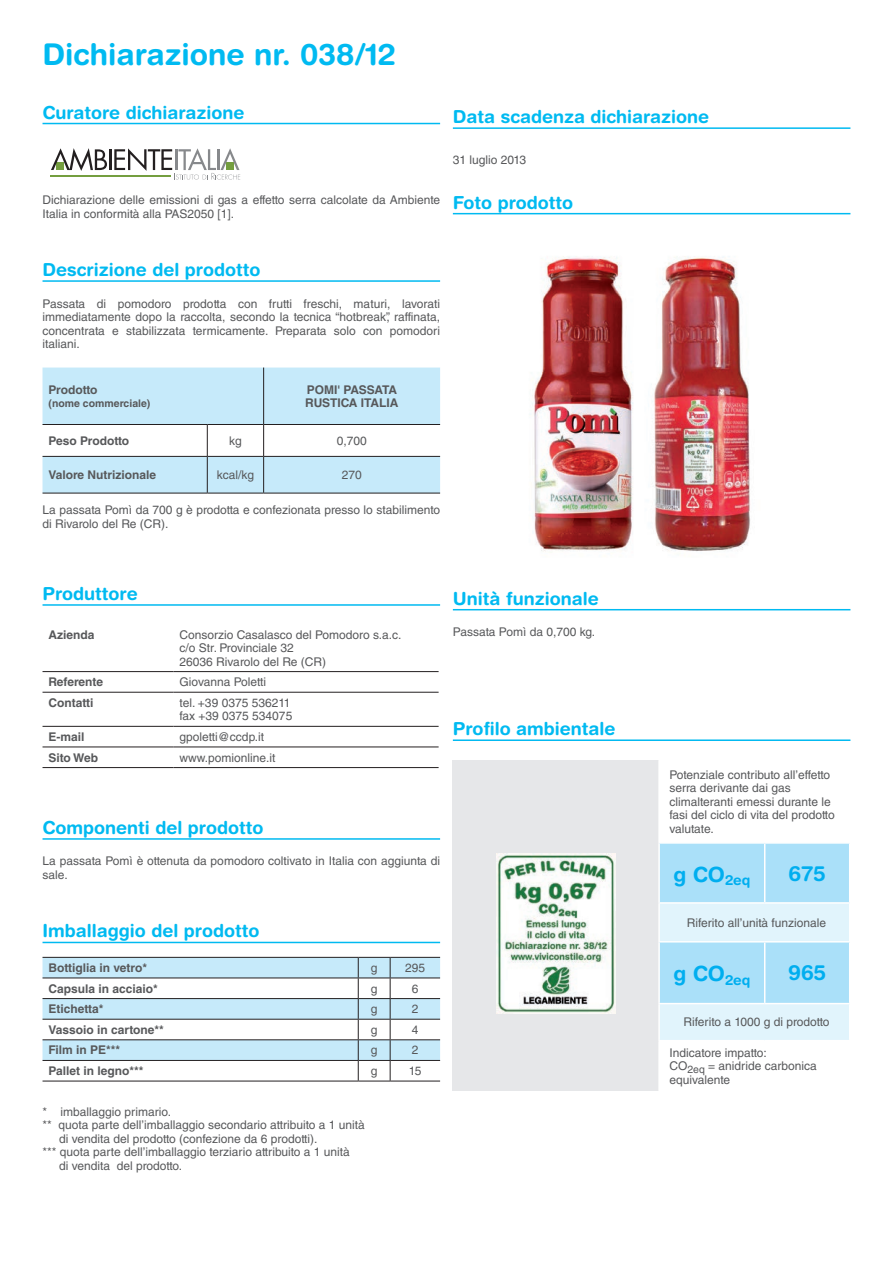
<style>
.page{position:relative;width:893px;height:1263px;background:#fff}
.page>*{position:absolute;margin:0;border:0;box-sizing:border-box;transform-origin:0 0}
.t1{font:700 30px "Helvetica Rounded LT Std";color:#00baf1}
.t2{font:700 21px "Helvetica Rounded LT Std";color:#00aeef}
.t3{font:700 18px "Helvetica Rounded LT Std";color:#00baf1}
.t4{font:12px/13.5px "Helvetica LT Std";color:#57585a}
.t5{font:700 12px/13.5px "Helvetica LT Std";color:#57585a}
.t6{font:700 12px "Helvetica LT Std";letter-spacing:-.02em;color:#57585a}
.t7{font:700 10.5px "Helvetica LT Std";color:#57585a}
</style>
<div class="page">
<hr style="left:43px;top:123px;width:397px;height:1px;background:#00baf1">
<hr style="left:43px;top:280px;width:397px;height:2px;background:#00baf1">
<hr style="left:43px;top:604px;width:397px;height:2px;background:#00baf1">
<hr style="left:43px;top:838px;width:397px;height:2px;background:#00baf1">
<hr style="left:43px;top:942px;width:397px;height:1px;background:#00baf1">
<svg style="left:43px;top:368px;width:397px;height:125px;fill:#c6eafa"></svg>
<hr style="left:263px;top:368px;width:1px;height:56px;background:#231f20">
<hr style="left:43px;top:424px;width:164px;height:1px;background:#231f20">
<hr style="left:207px;top:424px;width:57px;height:1px;background:#231f20">
<hr style="left:207px;top:425px;width:1px;height:31px;background:#231f20">
<hr style="left:264px;top:424px;width:176px;height:1px;background:#231f20">
<hr style="left:263px;top:425px;width:1px;height:31px;background:#231f20">
<hr style="left:43px;top:456px;width:164px;height:1px;background:#231f20">
<hr style="left:207px;top:456px;width:57px;height:1px;background:#231f20">
<hr style="left:207px;top:457px;width:1px;height:36px;background:#231f20">
<hr style="left:264px;top:456px;width:176px;height:1px;background:#231f20">
<hr style="left:263px;top:457px;width:1px;height:36px;background:#231f20">
<hr style="left:43px;top:493px;width:164px;height:1px;background:#231f20">
<hr style="left:207px;top:493px;width:57px;height:1px;background:#231f20">
<hr style="left:264px;top:493px;width:176px;height:1px;background:#231f20">
<hr style="left:43px;top:671px;width:131px;height:1px;background:#231f20">
<hr style="left:174px;top:671px;width:265px;height:1px;background:#231f20">
<hr style="left:43px;top:692px;width:131px;height:1px;background:#231f20">
<hr style="left:174px;top:692px;width:265px;height:1px;background:#231f20">
<hr style="left:43px;top:726px;width:131px;height:1px;background:#231f20">
<hr style="left:174px;top:726px;width:265px;height:1px;background:#231f20">
<hr style="left:43px;top:746px;width:131px;height:1px;background:#231f20">
<hr style="left:174px;top:746px;width:265px;height:1px;background:#231f20">
<hr style="left:43px;top:767px;width:131px;height:1px;background:#231f20">
<hr style="left:174px;top:767px;width:265px;height:1px;background:#231f20">
<svg style="left:43px;top:957px;width:397px;height:124px"></svg>
<hr style="left:43px;top:1081px;width:315px;height:1px;background:#231f20">
<hr style="left:358px;top:1081px;width:32px;height:1px;background:#231f20">
<hr style="left:390px;top:1081px;width:50px;height:1px;background:#231f20">
<hr style="left:453px;top:127px;width:397px;height:2px;background:#00baf1">
<hr style="left:453px;top:213px;width:397px;height:1px;background:#00baf1">
<hr style="left:453px;top:609px;width:397px;height:1px;background:#00baf1">
<hr style="left:453px;top:739px;width:397px;height:2px;background:#00baf1">
<div style="left:453px;top:760px;width:206px;height:331px;background:#e6e7e9"></div>
<svg style="left:660px;top:844px;width:189px;height:196px;background:#bfe7fa"></svg>
<hr style="left:658px;top:1003px;width:107px;height:1px;background:#fff">
<hr style="left:765px;top:1003px;width:85px;height:1px;background:#fff">
<hr style="left:658px;top:902px;width:107px;height:2px;background:#fff">
<hr style="left:765px;top:902px;width:85px;height:2px;background:#fff">
<hr style="left:658px;top:941px;width:107px;height:1px;background:#fff">
<hr style="left:765px;top:941px;width:85px;height:1px;background:#fff">
<hr style="left:658px;top:842px;width:107px;height:2px;background:#fff">
<hr style="left:658px;top:1040px;width:107px;height:1px;background:#fff">
<hr style="left:658px;top:759px;width:107px;height:2px;background:#fff">
<hr style="left:658px;top:761px;width:2px;height:81px;background:#fff">
<hr style="left:658px;top:844px;width:2px;height:58px;background:#fff">
<hr style="left:764px;top:844px;width:1px;height:58px;background:#fff">
<hr style="left:658px;top:904px;width:2px;height:37px;background:#fff">
<hr style="left:658px;top:942px;width:2px;height:61px;background:#fff">
<hr style="left:764px;top:942px;width:1px;height:61px;background:#fff">
<hr style="left:658px;top:1004px;width:2px;height:36px;background:#fff">
<hr style="left:658px;top:1041px;width:2px;height:49px;background:#fff">
<hr style="left:658px;top:1090px;width:107px;height:2px;background:#fff">
<svg style="left:51px;top:148px;width:56px;height:23px"></svg>
<hr style="left:109px;top:149px;width:2px;height:21px;background:#231f20">
<svg style="left:114px;top:148px;width:126px;height:32px"></svg>
<hr style="left:51px;top:175px;width:120px;height:2px;background:#749e3f">
<img style="left:532px;top:256px;width:218px;height:296px">
<img style="left:497px;top:853px;width:119px;height:161px">
<h1 class="t1" style="left:43px;top:36px;width:355px">Dichiarazione nr. 038/12</h1>
<h3 class="t3" style="left:43px;top:101px;width:204px">Curatore dichiarazione</h3>
<p class="t4" style="left:43px;top:193px;width:399px">Dichiarazione delle emissioni di gas a effetto serra calcolate da Ambiente<br>Italia in conformità alla PAS2050 [1].</p>
<h3 class="t3" style="left:453px;top:106px;width:258px">Data scadenza dichiarazione</h3>
<p class="t4" style="left:453px;top:153px;width:75px">31 luglio 2013</p>
<h3 class="t3" style="left:453px;top:191px;width:122px">Foto prodotto</h3>
<h3 class="t3" style="left:43px;top:259px;width:219px">Descrizione del prodotto</h3>
<p class="t4" style="left:43px;top:297px;width:399px;text-align:justify">Passata di pomodoro prodotta con frutti freschi, maturi, lavorati immediatamente dopo la raccolta, secondo la tecnica “hotbreak”, raffinata, concentrata e stabilizzata termicamente. Preparata solo con pomodori italiani.</p>
<p class="t6" style="left:49px;top:382px;width:50px">Prodotto</p>
<p class="t7" style="left:49px;top:397px;width:103px">(nome commerciale)</p>
<p class="t5" style="left:305px;top:382px;width:95px">POMI' PASSATA<br>RUSTICA ITALIA</p>
<p class="t5" style="left:49px;top:434px;width:82px">Peso Prodotto</p>
<p class="t4" style="left:229px;top:434px;width:14px">kg</p>
<p class="t4" style="left:337px;top:434px;width:32px">0,700</p>
<p class="t5" style="left:49px;top:468px;width:109px">Valore Nutrizionale</p>
<p class="t4" style="left:217px;top:468px;width:39px">kcal/kg</p>
<p class="t4" style="left:342px;top:468px;width:22px">270</p>
<p class="t4" style="left:43px;top:503px;width:399px">La passata Pomì da 700 g è prodotta e confezionata presso lo stabilimento di Rivarolo del Re (CR).</p>
<h3 class="t3" style="left:43px;top:583px;width:97px">Produttore</h3>
<p class="t5" style="left:49px;top:627px;width:48px">Azienda</p>
<p class="t4" style="left:180px;top:628px;width:223px">Consorzio Casalasco del Pomodoro s.a.c. c/o Str. Provinciale 32<br>26036 Rivarolo del Re (CR)</p>
<p class="t5" style="left:49px;top:675px;width:56px">Referente</p>
<p class="t4" style="left:180px;top:675px;width:88px">Giovanna Poletti</p>
<p class="t5" style="left:49px;top:696px;width:46px">Contatti</p>
<p class="t4" style="left:180px;top:696px;width:114px">tel. +39 0375 536211 fax +39 0375 534075</p>
<p class="t5" style="left:49px;top:730px;width:38px">E-mail</p>
<p class="t4" style="left:180px;top:730px;width:86px">gpoletti@ccdp.it</p>
<p class="t5" style="left:49px;top:750px;width:51px">Sito Web</p>
<p class="t4" style="left:180px;top:750px;width:97px">www.pomionline.it</p>
<h3 class="t3" style="left:453px;top:587px;width:147px">Unità funzionale</h3>
<p class="t4" style="left:453px;top:625px;width:144px">Passata Pomì da 0,700 kg.</p>
<h3 class="t3" style="left:453px;top:718px;width:164px">Profilo ambientale</h3>
<h3 class="t3" style="left:43px;top:817px;width:222px">Componenti del prodotto</h3>
<p class="t4" style="left:43px;top:854px;width:399px">La passata Pomì è ottenuta da pomodoro coltivato in Italia con aggiunta di sale.</p>
<h3 class="t3" style="left:43px;top:920px;width:218px">Imballaggio del prodotto</h3>
<p class="t5" style="left:49px;top:961px;width:100px">Bottiglia in vetro*</p>
<p class="t4" style="left:371px;top:961px;width:8px">g</p>
<p class="t4" style="left:405px;top:961px;width:22px">295</p>
<p class="t5" style="left:49px;top:981px;width:111px">Capsula in acciaio*</p>
<p class="t4" style="left:371px;top:981px;width:8px">g</p>
<p class="t4" style="left:412px;top:981px;width:8px">6</p>
<p class="t5" style="left:49px;top:1002px;width:56px">Etichetta*</p>
<p class="t4" style="left:371px;top:1002px;width:8px">g</p>
<p class="t4" style="left:412px;top:1002px;width:8px">2</p>
<p class="t5" style="left:49px;top:1023px;width:117px">Vassoio in cartone**</p>
<p class="t4" style="left:371px;top:1023px;width:8px">g</p>
<p class="t4" style="left:412px;top:1023px;width:8px">4</p>
<p class="t5" style="left:49px;top:1043px;width:73px">Film in PE***</p>
<p class="t4" style="left:371px;top:1043px;width:8px">g</p>
<p class="t4" style="left:412px;top:1043px;width:8px">2</p>
<p class="t5" style="left:49px;top:1064px;width:97px">Pallet in legno***</p>
<p class="t4" style="left:371px;top:1064px;width:8px">g</p>
<p class="t4" style="left:409px;top:1064px;width:14px">15</p>
<p class="t4" style="left:43px;top:1105px;width:130px">* imballaggio primario.</p>
<p class="t4" style="left:43px;top:1118px;width:324px">** quota parte dell’imballaggio secondario attribuito a 1 unità</p>
<p class="t4" style="left:59px;top:1132px;width:260px">di vendita del prodotto (confezione da 6 prodotti).</p>
<p class="t4" style="left:43px;top:1145px;width:309px">*** quota parte dell’imballaggio terziario attribuito a 1 unità</p>
<p class="t4" style="left:59px;top:1159px;width:124px">di vendita del prodotto.</p>
<p class="t4" style="left:669px;top:768px;width:167px">Potenziale contributo all’effetto serra derivante dai gas climalteranti emessi durante le fasi del ciclo di vita del prodotto valutate.</p>
<h2 class="t2" style="left:673px;top:861px;width:78px">g CO<sub>2eq</sub></h2>
<h2 class="t2" style="left:788px;top:860px;width:39px">675</h2>
<p class="t4" style="left:687px;top:916px;width:141px">Riferito all’unità funzionale</p>
<h2 class="t2" style="left:673px;top:961px;width:78px">g CO<sub>2eq</sub></h2>
<h2 class="t2" style="left:788px;top:960px;width:40px">965</h2>
<p class="t4" style="left:683px;top:1015px;width:148px">Riferito a 1000 g di prodotto</p>
<p class="t4" style="left:669px;top:1045px;width:149px">Indicatore impatto:<br>CO<sub>2eq</sub> = anidride carbonica equivalente</p>
</div>
